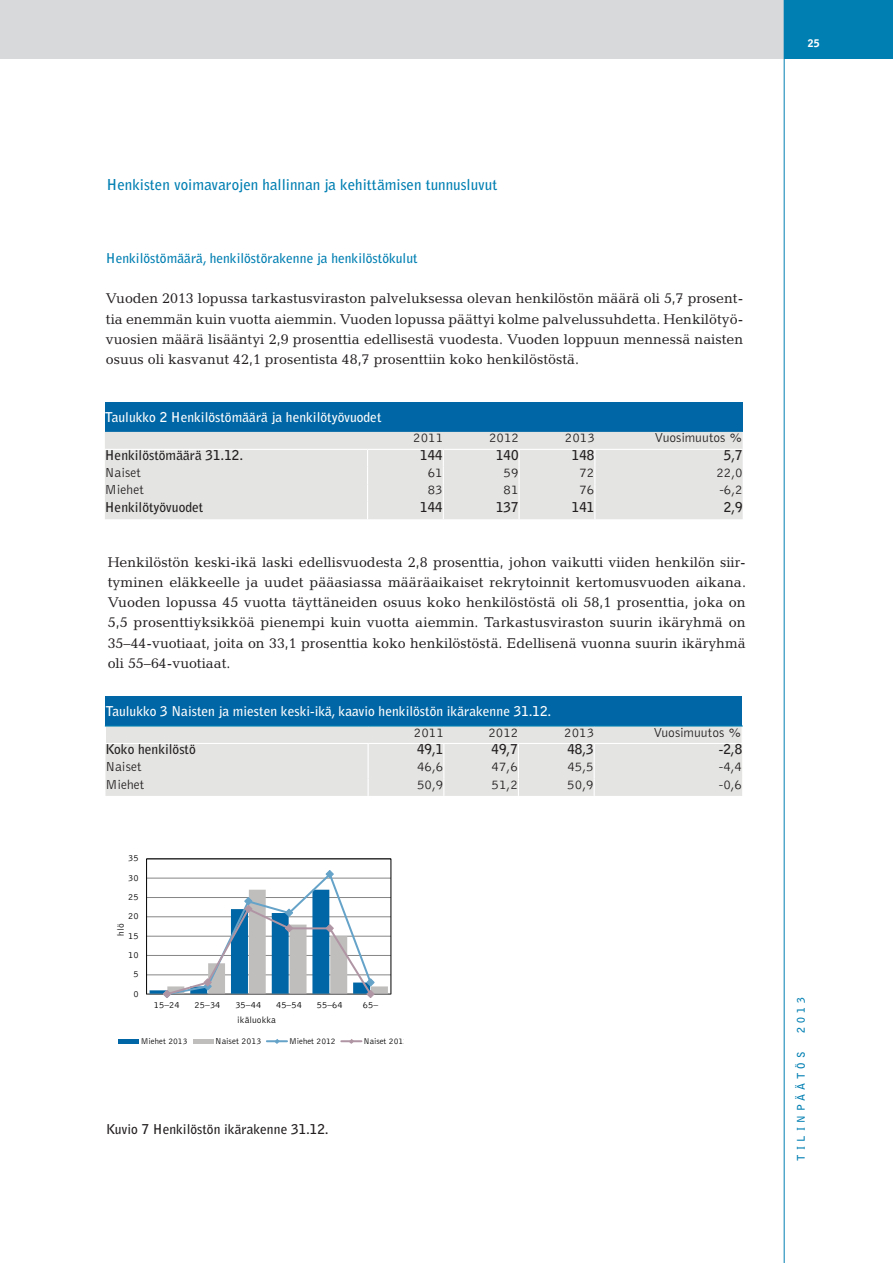
<style>
.page{position:relative;width:893px;height:1263px;background:#fff}
.page>*{position:absolute;margin:0;border:0;box-sizing:border-box;transform-origin:0 0}
.t1{font:700 15px "Bell Gothic Std";color:#007fb2}
.t2{font:14.25px/20.2px "Candida Std";color:#231f20;text-align:justify}
.t3{font:300 13.5px "Bell Gothic Std";color:#231f20}
.t4{font:700 13.5px "Bell Gothic Std";color:#231f20}
.t5{font:700 13.5px "Bell Gothic Std";color:#fff}
.t6{font:700 13.5px "Bell Gothic Std";color:#007fb2}
.t7{font:700 10.5px "Bell Gothic Std";letter-spacing:.4em;color:#007fb2}
.t8{font:900 10.5px "Bell Gothic Std";color:#fff}
.t9{font:300 9.45px "Bell Gothic Std";letter-spacing:.005em;color:#000}
.t10{font:300 9px "Bell Gothic Std";letter-spacing:-.005em;color:#000}
.t11{font:300 8.7px "Bell Gothic Std";letter-spacing:-.005em;color:#000}
</style>
<div class="page">
<div style="left:0;top:0;width:874px;height:59px;background:#d8d9db"></div>
<div style="left:784px;top:0;width:109px;height:59px;background:#007fb2"></div>
<hr style="left:784px;top:0;width:1px;height:1263px;background:#007fb2">
<div style="left:105px;top:696px;width:637px;height:30px;background:#0066a5"></div>
<div style="left:105px;top:726px;width:638px;height:70px;background:#e4e5e3"></div>
<hr style="left:105px;top:725px;width:263px;height:1px;background:#007fb2">
<hr style="left:368px;top:725px;width:76px;height:1px;background:#007fb2">
<hr style="left:444px;top:725px;width:74px;height:1px;background:#007fb2">
<hr style="left:518px;top:725px;width:76px;height:1px;background:#007fb2">
<hr style="left:594px;top:725px;width:149px;height:1px;background:#007fb2">
<div style="left:105px;top:402px;width:638px;height:30px;background:#0066a5"></div>
<div style="left:105px;top:432px;width:638px;height:87px;background:#e4e5e3"></div>
<hr style="left:595px;top:449px;width:148px;height:1px;background:#fff">
<hr style="left:105px;top:449px;width:263px;height:1px;background:#fff">
<hr style="left:368px;top:449px;width:75px;height:1px;background:#fff">
<hr style="left:443px;top:449px;width:76px;height:1px;background:#fff">
<hr style="left:519px;top:449px;width:76px;height:1px;background:#fff">
<svg style="left:367px;top:450px;width:1px;height:69px"></svg>
<svg style="left:443px;top:450px;width:1px;height:69px"></svg>
<svg style="left:518px;top:450px;width:2px;height:69px"></svg>
<svg style="left:594px;top:450px;width:1px;height:69px"></svg>
<svg style="left:118px;top:858px;width:274px;height:186px"></svg>
<p class="t8" style="left:808px;top:37px;width:13px">25</p>
<p class="t1" style="left:107px;top:176px;width:392px">Henkisten voimavarojen hallinnan ja kehittämisen tunnusluvut</p>
<p class="t6" style="left:106px;top:250px;width:313px">Henkilöstömäärä, henkilöstörakenne ja henkilöstökulut</p>
<p class="t2" style="left:106px;top:288px;width:639px">Vuoden 2013 lopussa tarkastusviraston palveluksessa olevan henkilöstön määrä oli 5,7 prosent&shy;tia enemmän kuin vuotta aiemmin. Vuoden lopussa päättyi kolme palvelussuhdetta. Henkilötyö&shy;vuosien määrä lisääntyi 2,9 prosenttia edellisestä vuodesta. Vuoden loppuun mennessä naisten osuus oli kasvanut 42,1 prosentista 48,7 prosenttiin koko henkilöstöstä.</p>
<p class="t5" style="left:105px;top:409px;width:278px">Taulukko 2 Henkilöstömäärä ja henkilötyövuodet</p>
<p class="t3" style="left:413px;top:430px;width:32px">2011</p>
<p class="t3" style="left:489px;top:430px;width:32px">2012</p>
<p class="t3" style="left:565px;top:430px;width:32px">2013</p>
<p class="t3" style="left:654px;top:430px;width:90px">Vuosimuutos %</p>
<p class="t4" style="left:105px;top:447px;width:140px">Henkilöstömäärä 31.12.</p>
<p class="t4" style="left:420px;top:447px;width:24px">144</p>
<p class="t4" style="left:496px;top:447px;width:24px">140</p>
<p class="t4" style="left:572px;top:447px;width:24px">148</p>
<p class="t4" style="left:724px;top:447px;width:20px">5,7</p>
<p class="t3" style="left:105px;top:465px;width:38px">Naiset</p>
<p class="t3" style="left:428px;top:465px;width:17px">61</p>
<p class="t3" style="left:503px;top:465px;width:17px">59</p>
<p class="t3" style="left:579px;top:465px;width:17px">72</p>
<p class="t3" style="left:716px;top:465px;width:28px">22,0</p>
<p class="t3" style="left:105px;top:483px;width:40px">Miehet</p>
<p class="t3" style="left:428px;top:483px;width:17px">83</p>
<p class="t3" style="left:503px;top:483px;width:17px">81</p>
<p class="t3" style="left:579px;top:483px;width:17px">76</p>
<p class="t3" style="left:719px;top:483px;width:25px">-6,2</p>
<p class="t4" style="left:105px;top:499px;width:100px">Henkilötyövuodet</p>
<p class="t4" style="left:420px;top:499px;width:24px">144</p>
<p class="t4" style="left:496px;top:499px;width:24px">137</p>
<p class="t4" style="left:572px;top:499px;width:24px">141</p>
<p class="t4" style="left:724px;top:499px;width:20px">2,9</p>
<p class="t2" style="left:108px;top:552px;width:640px">Henkilöstön keski-ikä laski edellisvuodesta 2,8 prosenttia, johon vaikutti viiden henkilön siir&shy;tyminen eläkkeelle ja uudet pääasiassa määräaikaiset rekrytoinnit kertomusvuoden aikana.<br>Vuoden lopussa 45 vuotta täyttäneiden osuus koko henkilöstöstä oli 58,1 prosenttia, joka on 5,5 prosenttiyksikköä pienempi kuin vuotta aiemmin. Tarkastusviraston suurin ikäryhmä on 35–44-vuotiaat, joita on 33,1 prosenttia koko henkilöstöstä. Edellisenä vuonna suurin ikäryhmä oli 55–64-vuotiaat.</p>
<p class="t5" style="left:105px;top:703px;width:447px">Taulukko 3 Naisten ja miesten keski-ikä, kaavio henkilöstön ikärakenne 31.12.</p>
<p class="t3" style="left:414px;top:725px;width:32px">2011</p>
<p class="t3" style="left:488px;top:725px;width:32px">2012</p>
<p class="t3" style="left:564px;top:725px;width:32px">2013</p>
<p class="t3" style="left:653px;top:725px;width:90px">Vuosimuutos %</p>
<p class="t4" style="left:105px;top:741px;width:92px">Koko henkilöstö</p>
<p class="t4" style="left:417px;top:741px;width:28px">49,1</p>
<p class="t4" style="left:492px;top:741px;width:28px">49,7</p>
<p class="t4" style="left:567px;top:741px;width:28px">48,3</p>
<p class="t4" style="left:719px;top:741px;width:25px">-2,8</p>
<p class="t3" style="left:105px;top:759px;width:38px">Naiset</p>
<p class="t3" style="left:417px;top:759px;width:28px">46,6</p>
<p class="t3" style="left:492px;top:759px;width:28px">47,6</p>
<p class="t3" style="left:567px;top:759px;width:28px">45,5</p>
<p class="t3" style="left:719px;top:759px;width:25px">-4,4</p>
<p class="t3" style="left:105px;top:777px;width:40px">Miehet</p>
<p class="t3" style="left:417px;top:777px;width:28px">50,9</p>
<p class="t3" style="left:492px;top:777px;width:28px">51,2</p>
<p class="t3" style="left:567px;top:777px;width:28px">50,9</p>
<p class="t3" style="left:719px;top:777px;width:25px">-0,6</p>
<p class="t9" style="left:128px;top:853px;width:12px">35</p>
<p class="t9" style="left:128px;top:872px;width:12px">30</p>
<p class="t9" style="left:128px;top:892px;width:12px">25</p>
<p class="t9" style="left:128px;top:911px;width:12px">20</p>
<p class="t9" style="left:116px;top:936px;width:14px;rotate:-90deg">hlö</p>
<p class="t9" style="left:128px;top:930px;width:12px">15</p>
<p class="t9" style="left:128px;top:950px;width:12px">10</p>
<p class="t9" style="left:133px;top:969px;width:7px">5</p>
<p class="t9" style="left:133px;top:988px;width:7px">0</p>
<p class="t9" style="left:154px;top:999px;width:27px">15–24</p>
<p class="t9" style="left:195px;top:999px;width:27px">25–34</p>
<p class="t9" style="left:235px;top:999px;width:27px">35–44</p>
<p class="t9" style="left:276px;top:999px;width:27px">45–54</p>
<p class="t9" style="left:317px;top:999px;width:27px">55–64</p>
<p class="t9" style="left:363px;top:999px;width:17px">65–</p>
<p class="t9" style="left:237px;top:1015px;width:40px">ikäluokka</p>
<p class="t11" style="left:141px;top:1036px;width:48px">Miehet 2013</p>
<p class="t10" style="left:215px;top:1036px;width:48px">Naiset 2013</p>
<p class="t11" style="left:289px;top:1036px;width:48px">Miehet 2012</p>
<p class="t11" style="left:363px;top:1036px;width:46px">Naiset 2012</p>
<p class="t4" style="left:106px;top:1121px;width:224px">Kuvio 7 Henkilöstön ikärakenne 31.12.</p>
<p class="t7" style="left:795px;top:1033px;width:37px;rotate:-90deg">2013</p>
<p class="t7" style="left:795px;top:1161px;width:111px;rotate:-90deg">TILINPÄÄTÖS</p>
</div>
